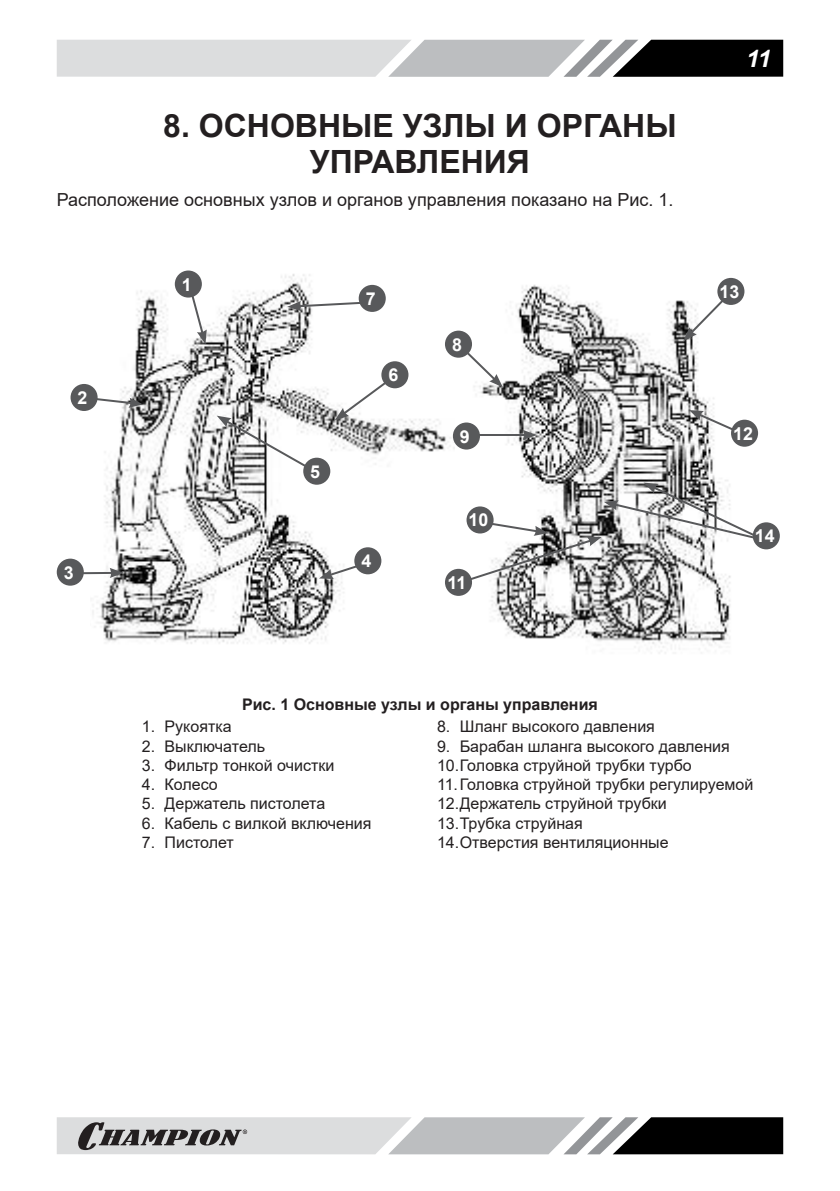
<style>
.page{position:relative;width:840px;height:1191px;background:#fff}
.page>*{position:absolute;margin:0;border:0;box-sizing:border-box;transform-origin:0 0}
.t1{font:700 32px/36px "Arial";color:#231f20;text-align:center}
.t2{font:italic 700 24px "Arial";color:#fff}
.t3{font:18px "Arial";color:#231f20}
.t4{font:700 17.8px "Arial";color:#fff}
.t5{font:16px "Arial";color:#231f20}
.t6{font:700 16px "Arial";color:#231f20}
</style>
<div class="page">
<svg style="left:57px;top:40px;width:725px;height:37px"></svg>
<svg style="left:57px;top:1117px;width:725px;height:37px"></svg>
<img style="left:90px;top:274px;width:364px;height:370px">
<hr style="left:63px;top:572px;width:50px;height:2px;background:#58595b">
<svg style="left:110px;top:568px;width:14px;height:10px"></svg>
<svg style="left:93px;top:395px;width:50px;height:13px"></svg>
<svg style="left:186px;top:278px;width:21px;height:66px"></svg>
<svg style="left:287px;top:300px;width:78px;height:11px"></svg>
<svg style="left:334px;top:372px;width:65px;height:48px"></svg>
<svg style="left:217px;top:416px;width:102px;height:59px"></svg>
<svg style="left:319px;top:559px;width:53px;height:20px"></svg>
<div style="left:354px;top:547px;width:27px;height:27px;background:#58595b;border-radius:50%"></div>
<div style="left:303px;top:458px;width:27px;height:27px;background:#58595b;border-radius:50%"></div>
<div style="left:175px;top:270px;width:27px;height:27px;background:#58595b;border-radius:50%"></div>
<div style="left:70px;top:384px;width:28px;height:27px;background:#58595b;border-radius:50%"></div>
<div style="left:57px;top:558px;width:27px;height:27px;background:#58595b;border-radius:50%"></div>
<div style="left:381px;top:361px;width:27px;height:27px;background:#58595b;border-radius:50%"></div>
<div style="left:358px;top:285px;width:27px;height:27px;background:#58595b;border-radius:50%"></div>
<img style="left:459px;top:277px;width:321px;height:376px">
<svg style="left:683px;top:288px;width:51px;height:53px"></svg>
<svg style="left:688px;top:410px;width:64px;height:30px"></svg>
<svg style="left:459px;top:340px;width:43px;height:47px"></svg>
<hr style="left:464px;top:434px;width:61px;height:2px;background:#58595b">
<svg style="left:522px;top:430px;width:14px;height:10px"></svg>
<svg style="left:452px;top:482px;width:318px;height:104px"></svg>
<div style="left:444px;top:331px;width:28px;height:27px;background:#58595b;border-radius:50%"></div>
<div style="left:452px;top:422px;width:27px;height:27px;background:#58595b;border-radius:50%"></div>
<div style="left:466px;top:506px;width:27px;height:27px;background:#58595b;border-radius:50%"></div>
<div style="left:444px;top:569px;width:28px;height:27px;background:#58595b;border-radius:50%"></div>
<div style="left:717px;top:278px;width:27px;height:27px;background:#58595b;border-radius:50%"></div>
<div style="left:730px;top:420px;width:27px;height:27px;background:#58595b;border-radius:50%"></div>
<div style="left:752px;top:522px;width:27px;height:27px;background:#58595b;border-radius:50%"></div>
<h1 class="t1" style="left:163px;top:108px;width:514px">8. ОСНОВНЫЕ УЗЛЫ И ОРГАНЫ<br>УПРАВЛЕНИЯ</h1>
<p class="t3" style="left:57px;top:187px;width:618px">Расположение основных узлов и органов управления показано на Рис. 1.</p>
<p class="t4" style="left:78px;top:391px;width:11px">2</p>
<p class="t4" style="left:64px;top:565px;width:11px">3</p>
<p class="t4" style="left:182px;top:277px;width:11px">1</p>
<p class="t4" style="left:310px;top:465px;width:11px">5</p>
<p class="t4" style="left:365px;top:292px;width:11px">7</p>
<p class="t4" style="left:388px;top:368px;width:11px">6</p>
<p class="t4" style="left:361px;top:554px;width:11px">4</p>
<p class="t4" style="left:452px;top:338px;width:11px">8</p>
<p class="t4" style="left:459px;top:429px;width:11px">9</p>
<p class="t4" style="left:468px;top:513px;width:21px">10</p>
<p class="t4" style="left:447px;top:576px;width:20px">11</p>
<p class="t6" style="left:242px;top:693px;width:357px">Рис. 1 Основные узлы и органы управления</p>
<h2 class="t2" style="left:745px;top:44px;width:26px">11</h2>
<p class="t4" style="left:719px;top:285px;width:21px">13</p>
<p class="t4" style="left:732px;top:427px;width:21px">12</p>
<p class="t4" style="left:754px;top:529px;width:21px">14</p>
<p class="t5" style="left:142px;top:716px;width:91px">1. Рукоятка</p>
<p class="t5" style="left:142px;top:735px;width:125px">2. Выключатель</p>
<p class="t5" style="left:142px;top:754px;width:194px">3. Фильтр тонкой очистки</p>
<p class="t5" style="left:142px;top:773px;width:77px">4. Колесо</p>
<p class="t5" style="left:142px;top:792px;width:185px">5. Держатель пистолета</p>
<p class="t5" style="left:142px;top:812px;width:231px">6. Кабель с вилкой включения</p>
<p class="t5" style="left:142px;top:831px;width:93px">7. Пистолет</p>
<p class="t5" style="left:437px;top:716px;width:219px">8. Шланг высокого давления</p>
<p class="t5" style="left:437px;top:735px;width:294px">9. Барабан шланга высокого давления</p>
<p class="t5" style="left:437px;top:754px;width:256px">10. Головка струйной трубки турбо</p>
<p class="t5" style="left:437px;top:773px;width:318px">11. Головка струйной трубки регулируемой</p>
<p class="t5" style="left:437px;top:792px;width:231px">12. Держатель струйной трубки</p>
<p class="t5" style="left:437px;top:812px;width:147px">13. Трубка струйная</p>
<p class="t5" style="left:437px;top:831px;width:233px">14. Отверстия вентиляционные</p>
</div>
